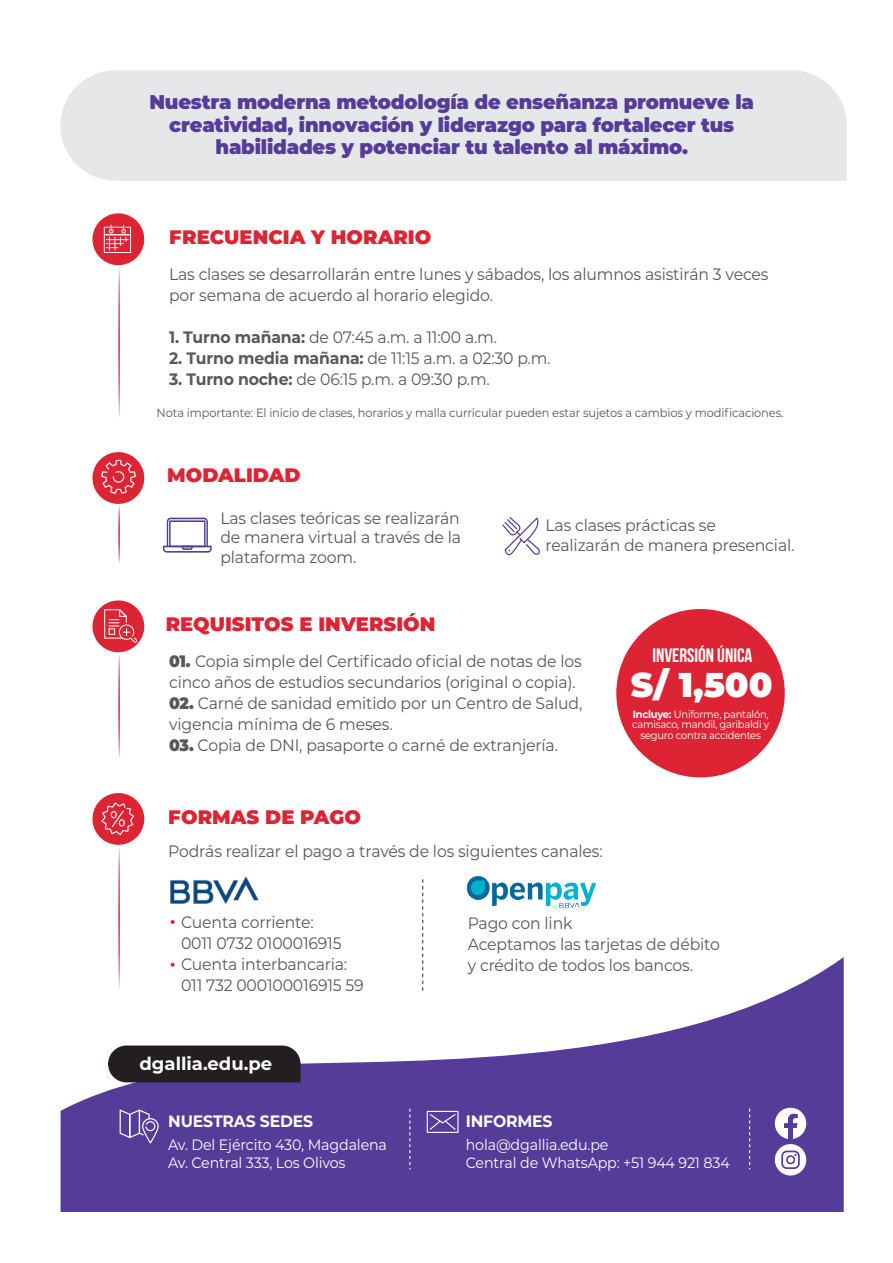
<style>
.page{position:relative;width:893px;height:1263px;background:#fff}
.page>*{position:absolute;margin:0;border:0;box-sizing:border-box;transform-origin:0 0}
.t1{font:900 34.35px "Montserrat";color:#fff}
.t2{font:900 19.95px/22.5px "Montserrat";letter-spacing:-.01em;color:#543c98;text-align:center}
.t3{font:900 19.5px "Montserrat";color:#dd2434}
.t4{font:700 19.5px "Bebas Neue";color:#fff}
.t5{font:700 18px "Montserrat";color:#fff}
.t6{font:16.5px/21px "Montserrat";letter-spacing:-.01em;color:#57585a;scale:.95 1}
.t7{font:700 16.5px "Montserrat";letter-spacing:-.01em;color:#fff;scale:.95 1}
.t8{font:15px/18px "Montserrat";letter-spacing:-.01em;color:#fff;scale:.95 1}
.t9{font:12px "Montserrat";letter-spacing:-.01em;color:#57585a;scale:.95 1}
.t10{font:10.5px/10.5px "Montserrat";letter-spacing:-.025em;color:#fff;text-align:center;scale:.95 1}
.s1{font-weight:700}
.s2{font-weight:900}
</style>
<div class="page">
<div style="left:60px;top:70px;width:787px;height:111px;background:#e6e7e9"></div>
<svg style="left:61px;top:957px;width:783px;height:255px;fill:#543c98"></svg>
<svg style="left:92px;top:213px;width:52px;height:205px"></svg>
<svg style="left:163px;top:518px;width:49px;height:35px"></svg>
<svg style="left:502px;top:517px;width:38px;height:38px"></svg>
<div style="left:616px;top:609px;width:169px;height:168px;background:#dd2434;border-radius:50%"></div>
<svg style="left:92px;top:452px;width:52px;height:111px"></svg>
<svg style="left:92px;top:793px;width:52px;height:197px"></svg>
<img style="left:170px;top:876px;width:89px;height:28px">
<svg style="left:422px;top:879px;width:1px;height:113px"></svg>
<svg style="left:409px;top:1109px;width:1px;height:60px"></svg>
<svg style="left:92px;top:600px;width:52px;height:158px"></svg>
<div style="left:108px;top:1045px;width:193px;height:37px;background:#231f20"></div>
<svg style="left:120px;top:1109px;width:39px;height:34px"></svg>
<svg style="left:427px;top:1111px;width:32px;height:22px"></svg>
<svg style="left:749px;top:1109px;width:1px;height:60px"></svg>
<div style="left:775px;top:1144px;width:31px;height:31px;background:#fff;border-radius:50%"></div>
<svg style="left:781px;top:1150px;width:19px;height:19px"></svg>
<svg style="left:775px;top:1108px;width:31px;height:31px"></svg>
<svg style="left:171px;top:920px;width:4px;height:4px"></svg>
<svg style="left:171px;top:963px;width:4px;height:4px"></svg>
<img style="left:466px;top:876px;width:129px;height:32px">
<p class="t2" style="left:150px;top:90px;width:606px">Nuestra moderna metodología de enseñanza promueve la creatividad, innovación y liderazgo para fortalecer tus habilidades y potenciar tu talento al máximo.</p>
<p class="t3" style="left:170px;top:222px;width:263px">FRECUENCIA Y HORARIO</p>
<p class="t6" style="left:169px;top:263px;width:632px">Las clases se desarrollarán entre lunes y sábados, los alumnos asistirán 3 veces por semana de acuerdo al horario elegido.</p>
<p class="t6" style="left:169px;top:326px;width:347px"><span class="s1">1. Turno mañana:</span> de 07:45 a.m. a 11:00 a.m.</p>
<p class="t6" style="left:169px;top:347px;width:403px"><span class="s1">2. Turno media mañana:</span> de 11:15 a.m. a 02:30 p.m.</p>
<p class="t6" style="left:169px;top:368px;width:339px"><span class="s1">3. Turno noche:</span> de 06:15 p.m. a 09:30 p.m.</p>
<p class="t9" style="left:157px;top:404px;width:661px">Nota importante: El inicio de clases, horarios y malla curricular pueden estar sujetos a cambios y modificaciones.</p>
<p class="t3" style="left:167px;top:461px;width:135px">MODALIDAD</p>
<p class="t6" style="left:220px;top:507px;width:255px;line-height:19.5px;text-align:justify">Las clases teóricas se realizarán de manera virtual a través de la plataforma zoom.</p>
<p class="t6" style="left:545px;top:515px;width:264px;line-height:19.5px">Las clases prácticas se realizarán de manera presencial.</p>
<p class="t3" style="left:166px;top:610px;width:271px">REQUISITOS E INVERSIÓN</p>
<p class="t6" style="left:169px;top:650px;width:436px"><span class="s2">01.</span> Copia simple del Certificado oficial de notas de los cinco años de estudios secundarios (original o copia).</p>
<p class="t6" style="left:169px;top:692px;width:437px"><span class="s2">02.</span> Carné de sanidad emitido por un Centro de Salud, vigencia mínima de 6 meses.</p>
<p class="t6" style="left:169px;top:734px;width:411px"><span class="s2">03.</span> Copia de DNI, pasaporte o carné de extranjería.</p>
<p class="t3" style="left:169px;top:802px;width:194px">FORMAS DE PAGO</p>
<p class="t6" style="left:168px;top:840px;width:459px">Podrás realizar el pago a través de los siguientes canales:</p>
<p class="t4" style="left:652px;top:644px;width:102px">INVERSIÓN ÚNICA</p>
<h1 class="t1" style="left:631px;top:659px;width:143px">S/ 1,500</h1>
<p class="t10" style="left:632px;top:708px;width:146px"><span class="s1">Incluye:</span> Uniforme, pantalón, camisaco, mandil, garibaldi y seguro contra accidentes</p>
<p class="t6" style="left:181px;top:911px;width:194px">Cuenta corriente:<br>0011 0732 0100016915<br>Cuenta interbancaria:<br>011 732 000100016915 59</p>
<p class="t6" style="left:468px;top:912px;width:267px">Pago con link<br>Aceptamos las tarjetas de débito y crédito de todos los bancos.</p>
<p class="t5" style="left:139px;top:1050px;width:134px">dgallia.edu.pe</p>
<p class="t7" style="left:168px;top:1109px;width:154px">NUESTRAS SEDES</p>
<p class="t8" style="left:168px;top:1135px;width:232px">Av. Del Ejército 430, Magdalena<br>Av. Central 333, Los Olivos</p>
<p class="t7" style="left:466px;top:1109px;width:93px">INFORMES</p>
<p class="t8" style="left:466px;top:1135px;width:279px">hola@dgallia.edu.pe<br>Central de WhatsApp: +51 944 921 834</p>
</div>
